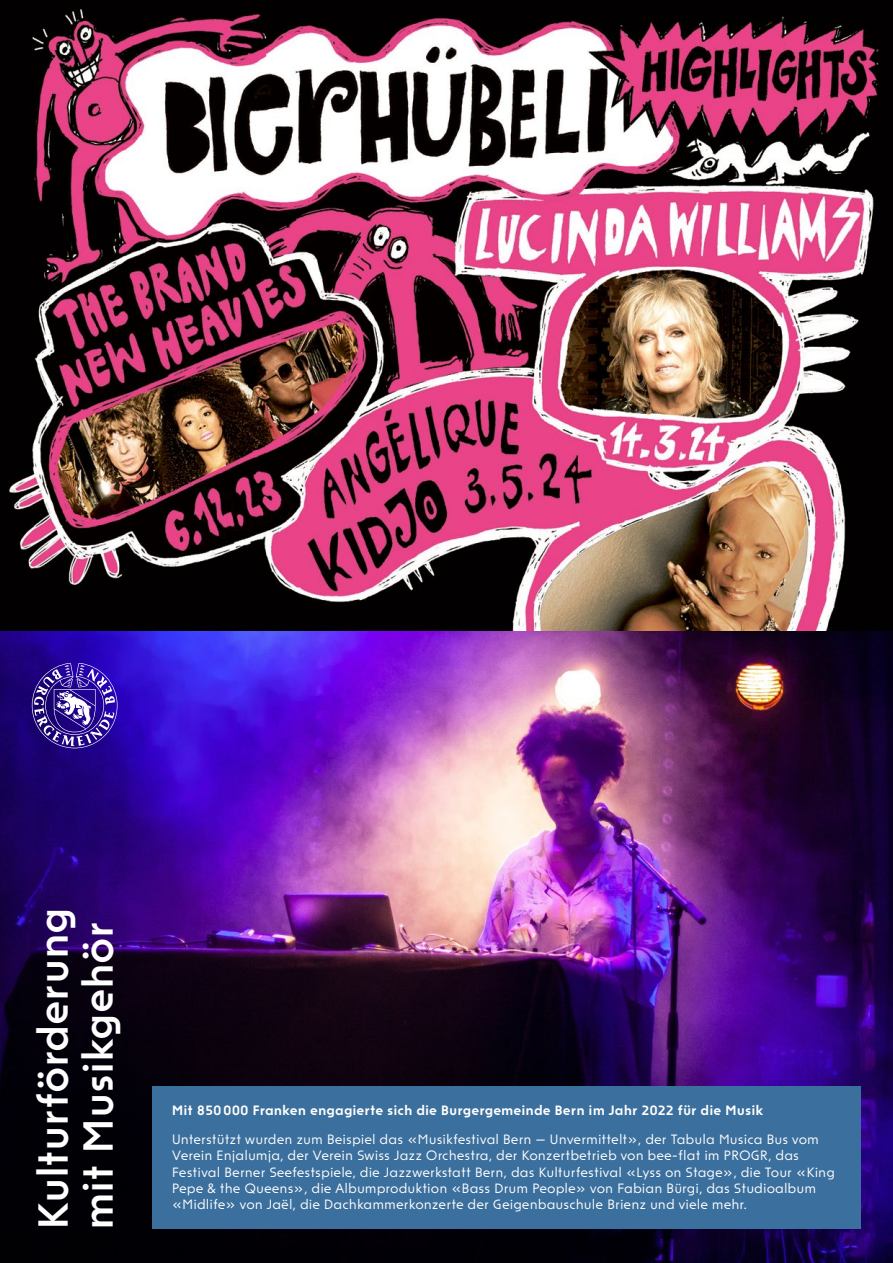
<style>
.page{position:relative;width:893px;height:1263px;background:#fff}
.page>*{position:absolute;margin:0;border:0;box-sizing:border-box;transform-origin:0 0}
.t1{font:600 42px/45px "Funkis C.2";letter-spacing:-.01em;color:#fff}
.t2{font:300 13.5px/16.2px "Funkis C.2";color:#fff}
.t3{font:700 13.5px "Funkis C.2";color:#fff}
</style>
<div class="page">
<img style="left:0;top:0;width:893px;height:1263px">
<div style="left:153px;top:1086px;width:708px;height:142px;background:#3b6f9d"></div>
<svg style="left:32px;top:663px;width:85px;height:85px"></svg>
<h1 class="t1" style="left:31px;top:1230px;width:325px;rotate:-90deg">Kulturförderung mit Musikgehör</h1>
<p class="t3" style="left:172px;top:1102px;width:593px">Mit 850000 Franken engagierte sich die Burgergemeinde Bern im Jahr 2022 für die Musik</p>
<p class="t2" style="left:172px;top:1132px;width:665px">Unterstützt wurden zum Beispiel das «Musikfestival Bern – Unvermittelt», der Tabula Musica Bus vom Verein Enjalumja, der Verein Swiss Jazz Orchestra, der Konzertbetrieb von bee-flat im PROGR, das Festival Berner Seefestspiele, die Jazzwerkstatt Bern, das Kulturfestival «Lyss on Stage», die Tour «King Pepe &amp; the Queens», die Albumproduktion «Bass Drum People» von Fabian Bürgi, das Studioalbum «Midlife» von Jaël, die Dachkammerkonzerte der Geigenbauschule Brienz und viele mehr.</p>
</div>
